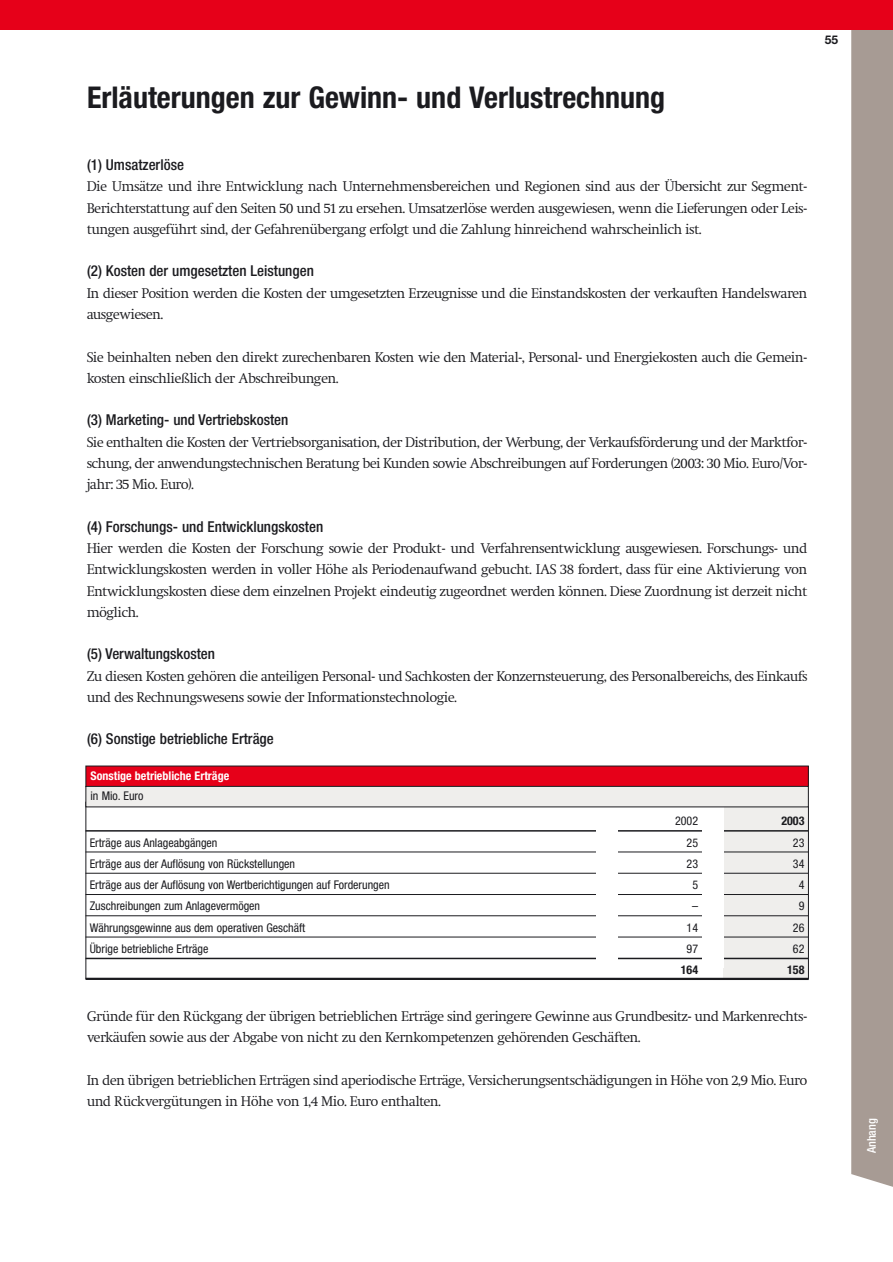
<style>
.page{position:relative;width:893px;height:1262px;background:#fff}
.page>*{position:absolute;margin:0;border:0;box-sizing:border-box;transform-origin:0 0}
.t1{font:700 condensed 30px "Helvetica Neue LT";color:#1b1b1f}
.t2{font:500 condensed 15px "Helvetica Neue LT";color:#1b1b1f}
.t3{font:14.25px/21.3px "Sh Swift Light";color:#1b1b1f}
.t4{font:condensed 12px "Helvetica Neue LT";color:#1b1b1f}
.t5{font:700 condensed 12px "Helvetica Neue LT";color:#fff}
.t6{font:700 condensed 12px "Helvetica Neue LT";color:#1b1b1f}
.t7{font:500 condensed 12px "Helvetica Neue LT";color:#fff}
.t8{font:700 12px "Helvetica Neue LT";color:#1b1b1f}
</style>
<div class="page">
<div style="left:851px;top:30px;width:41px;height:1157px;background:#a79b94"></div>
<div style="left:0;top:0;width:892px;height:30px;background:#e60019"></div>
<div style="left:723px;top:786px;width:85px;height:193px;background:#efeeec"></div>
<hr style="left:85px;top:830px;width:723px;height:1px;background:#1b1b1f">
<hr style="left:85px;top:851px;width:723px;height:1px;background:#1b1b1f">
<hr style="left:85px;top:873px;width:723px;height:1px;background:#1b1b1f">
<hr style="left:85px;top:894px;width:723px;height:1px;background:#1b1b1f">
<hr style="left:85px;top:915px;width:723px;height:1px;background:#1b1b1f">
<hr style="left:85px;top:936px;width:723px;height:1px;background:#1b1b1f">
<hr style="left:85px;top:957px;width:723px;height:2px;background:#1b1b1f">
<hr style="left:85px;top:801px;width:1px;height:178px;background:#1b1b1f">
<hr style="left:808px;top:801px;width:1px;height:178px;background:#1b1b1f">
<hr style="left:85px;top:977px;width:723px;height:3px;background:#1b1b1f">
<div style="left:702px;top:786px;width:21px;height:181px;background:#fff"></div>
<div style="left:596px;top:786px;width:21px;height:181px;background:#fff"></div>
<div style="left:86px;top:766px;width:722px;height:20px;background:#e60019"></div>
<div style="left:86px;top:786px;width:722px;height:21px;background:#efeeec"></div>
<div style="left:85px;top:786px;width:723px;height:21px;border:1px solid #1b1b1f"></div>
<h1 class="t1" style="left:87px;top:87px;width:579px">Erläuterungen zur Gewinn- und Verlustrechnung</h1>
<p class="t8" style="left:824px;top:36px;width:15px">55</p>
<p class="t2" style="left:87px;top:159px;width:98px">(1) Umsatzerlöse</p>
<p class="t3" style="left:87px;top:177px;width:721px;text-align:justify">Die Umsätze und ihre Entwicklung nach Unternehmensbereichen und Regionen sind aus der Übersicht zur Segment-Berichterstattung auf den Seiten 50 und 51 zu ersehen. Umsatzerlöse werden ausgewiesen, wenn die Lieferungen oder Leis&shy;tungen ausgeführt sind, der Gefahrenübergang erfolgt und die Zahlung hinreichend wahrscheinlich ist.</p>
<p class="t2" style="left:87px;top:266px;width:228px">(2) Kosten der umgesetzten Leistungen</p>
<p class="t3" style="left:87px;top:284px;width:721px">In dieser Position werden die Kosten der umgesetzten Erzeugnisse und die Einstandskosten der verkauften Handelswaren ausgewiesen.</p>
<p class="t3" style="left:87px;top:347px;width:721px">Sie beinhalten neben den direkt zurechenbaren Kosten wie den Material-, Personal- und Energiekosten auch die Gemein&shy;kosten einschließlich der Abschreibungen.</p>
<p class="t2" style="left:87px;top:415px;width:203px">(3) Marketing- und Vertriebskosten</p>
<p class="t3" style="left:87px;top:432px;width:721px;text-align:justify">Sie enthalten die Kosten der Vertriebsorganisation, der Distribution, der Werbung, der Verkaufsförderung und der Marktfor&shy;schung, der anwendungstechnischen Beratung bei Kunden sowie Abschreibungen auf Forderungen (2003: 30 Mio. Euro/Vor&shy;jahr: 35 Mio. Euro).</p>
<p class="t2" style="left:87px;top:521px;width:238px">(4) Forschungs- und Entwicklungskosten</p>
<p class="t3" style="left:87px;top:539px;width:721px;text-align:justify">Hier werden die Kosten der Forschung sowie der Produkt- und Verfahrensentwicklung ausgewiesen. Forschungs- und Entwicklungskosten werden in voller Höhe als Periodenaufwand gebucht. IAS 38 fordert, dass für eine Aktivierung von Entwicklungskosten diese dem einzelnen Projekt eindeutig zugeordnet werden können. Diese Zuordnung ist derzeit nicht möglich.</p>
<p class="t2" style="left:87px;top:648px;width:130px">(5) Verwaltungskosten</p>
<p class="t3" style="left:87px;top:666px;width:721px">Zu diesen Kosten gehören die anteiligen Personal- und Sachkosten der Konzernsteuerung, des Personalbereichs, des Einkaufs und des Rechnungswesens sowie der Informationstechnologie.</p>
<p class="t2" style="left:87px;top:733px;width:188px">(6) Sonstige betriebliche Erträge</p>
<p class="t5" style="left:90px;top:771px;width:140px">Sonstige betriebliche Erträge</p>
<p class="t4" style="left:90px;top:791px;width:54px">in Mio. Euro</p>
<p class="t4" style="left:675px;top:816px;width:25px">2002</p>
<p class="t6" style="left:781px;top:816px;width:25px">2003</p>
<p class="t4" style="left:90px;top:838px;width:129px">Erträge aus Anlageabgängen</p>
<p class="t4" style="left:686px;top:838px;width:13px">25</p>
<p class="t4" style="left:793px;top:838px;width:13px">23</p>
<p class="t4" style="left:90px;top:859px;width:207px">Erträge aus der Auflösung von Rückstellungen</p>
<p class="t4" style="left:686px;top:859px;width:13px">23</p>
<p class="t4" style="left:793px;top:859px;width:13px">34</p>
<p class="t4" style="left:90px;top:880px;width:301px">Erträge aus der Auflösung von Wertberichtigungen auf Forderungen</p>
<p class="t4" style="left:692px;top:880px;width:7px">5</p>
<p class="t4" style="left:798px;top:880px;width:7px">4</p>
<p class="t4" style="left:90px;top:901px;width:172px">Zuschreibungen zum Anlagevermögen</p>
<p class="t4" style="left:692px;top:901px;width:7px">–</p>
<p class="t4" style="left:798px;top:901px;width:7px">9</p>
<p class="t4" style="left:90px;top:923px;width:217px">Währungsgewinne aus dem operativen Geschäft</p>
<p class="t4" style="left:686px;top:923px;width:13px">14</p>
<p class="t4" style="left:793px;top:923px;width:13px">26</p>
<p class="t4" style="left:90px;top:944px;width:120px">Übrige betriebliche Erträge</p>
<p class="t4" style="left:686px;top:944px;width:13px">97</p>
<p class="t4" style="left:793px;top:944px;width:13px">62</p>
<p class="t6" style="left:680px;top:965px;width:19px">164</p>
<p class="t6" style="left:787px;top:965px;width:19px">158</p>
<p class="t3" style="left:87px;top:1007px;width:721px">Gründe für den Rückgang der übrigen betrieblichen Erträge sind geringere Gewinne aus Grundbesitz- und Markenrechts&shy;verkäufen sowie aus der Abgabe von nicht zu den Kernkompetenzen gehörenden Geschäften.</p>
<p class="t3" style="left:87px;top:1070px;width:721px">In den übrigen betrieblichen Erträgen sind aperiodische Erträge, Versicherungsentschädigungen in Höhe von 2,9 Mio. Euro und Rückvergütungen in Höhe von 1,4 Mio. Euro enthalten.</p>
<p class="t7" style="left:867px;top:1153px;width:36px;rotate:-90deg">Anhang</p>
</div>
